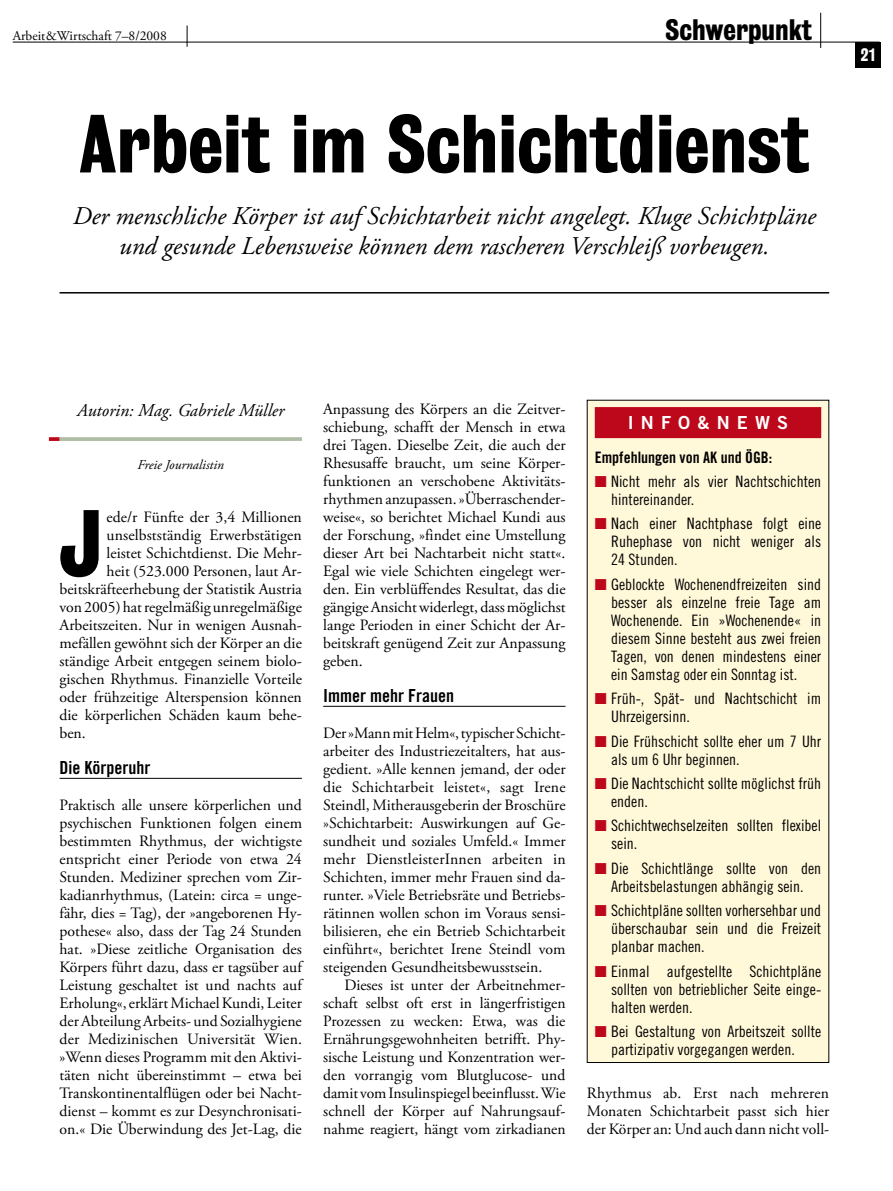
<style>
.page{position:relative;width:893px;height:1191px;background:#fff}
.page>*{position:absolute;margin:0;border:0;box-sizing:border-box;transform-origin:0 0}
.t1{font:86.1px "Bureau Grot Three Seven";color:#000}
.t2{font:75px "Bureau Grot Three Seven";color:#000}
.t3{font:27px "Bureau Grot Three Seven";color:#000}
.t4{font:italic 25.5px/30px "Adobe Garamond Pro";color:#000;text-align:center}
.t5{font:18px "Trade Gothic Bold Cond Twenty";color:#000}
.t6{font:italic 18px "Adobe Garamond Pro";color:#000}
.t7{font:18px "Trade Gothic Bold Two";color:#fff}
.t8{font:16.5px "Bureau Grot Three Seven";color:#fff}
.t9{font:15.75px/18px "Adobe Garamond Pro";color:#000;text-align:justify}
.t10{font:15.75px/18px "Trade Gothic Cond Eighteen";color:#000}
.t11{font:15.75px "Trade Gothic Bold Cond Twenty";color:#000}
.t12{font:13.5px "Adobe Garamond Pro";color:#000}
.t13{font:italic 13.5px "Adobe Garamond Pro";color:#000}
.s1{color:#bd071a}
</style>
<div class="page">
<div style="left:855px;top:42px;width:25px;height:25px;background:#000"></div>
<svg style="left:187px;top:26px;width:1px;height:21px"></svg>
<hr style="left:13px;top:42px;width:867px;height:1px;background:#000">
<hr style="left:820px;top:13px;width:1px;height:35px;background:#000">
<hr style="left:60px;top:778px;width:242px;height:1px;background:#000">
<hr style="left:323px;top:706px;width:243px;height:1px;background:#000">
<hr style="left:60px;top:292px;width:769px;height:1px;background:#000">
<svg style="left:60px;top:437px;width:242px;height:4px"></svg>
<svg style="left:49px;top:437px;width:11px;height:4px"></svg>
<div style="left:587px;top:400px;width:242px;height:662px;background:#fff8d9"></div>
<div style="left:595px;top:407px;width:226px;height:31px;background:#bd071a"></div>
<p class="t12" style="left:13px;top:28px;width:156px">Arbeit&amp;Wirtschaft 7–8/2008</p>
<h3 class="t3" style="left:666px;top:15px;width:148px">Schwerpunkt</h3>
<h2 class="t2" style="left:79px;top:100px;width:731px">Arbeit im Schichtdienst</h2>
<h3 class="t4" style="left:73px;top:201px;width:745px">Der menschliche Körper ist auf Schichtarbeit nicht angelegt. Kluge Schichtpläne und gesunde Lebensweise können dem rascheren Verschleiß vorbeugen.</h3>
<p class="t8" style="left:861px;top:45px;width:16px">21</p>
<p class="t6" style="left:77px;top:399px;width:208px">Autorin: Mag. Gabriele Müller</p>
<p class="t13" style="left:138px;top:456px;width:88px">Freie Journalistin</p>
<h1 class="t1" style="left:60px;top:493px;width:44px">J</h1>
<p class="t9" style="left:107px;top:509px;width:197px">ede/r Fünfte der 3,4 Millionen</p>
<p class="t9" style="left:107px;top:527px;width:197px">unselbstständig Erwerbstätigen</p>
<p class="t9" style="left:107px;top:545px;width:197px">leistet Schichtdienst. Die Mehr-</p>
<p class="t9" style="left:107px;top:563px;width:197px">heit (523.000 Personen, laut Ar-</p>
<p class="t9" style="left:60px;top:581px;width:244px">beitskräfteerhebung der Statistik Austria</p>
<p class="t9" style="left:60px;top:599px;width:244px">von 2005) hat regelmäßig unregelmäßige</p>
<p class="t9" style="left:60px;top:617px;width:244px">Arbeitszeiten. Nur in wenigen Ausnah-</p>
<p class="t9" style="left:60px;top:635px;width:244px">mefällen gewöhnt sich der Körper an die</p>
<p class="t9" style="left:60px;top:653px;width:244px">ständige Arbeit entgegen seinem biolo-</p>
<p class="t9" style="left:60px;top:671px;width:244px">gischen Rhythmus. Finanzielle Vorteile</p>
<p class="t9" style="left:60px;top:689px;width:244px">oder frühzeitige Alterspension können</p>
<p class="t9" style="left:60px;top:707px;width:244px">die körperlichen Schäden kaum behe-</p>
<p class="t9" style="left:60px;top:725px;width:28px">ben.</p>
<p class="t5" style="left:60px;top:757px;width:92px">Die Körperuhr</p>
<p class="t9" style="left:60px;top:797px;width:244px">Praktisch alle unsere körperlichen und psychischen Funktionen folgen einem bestimmten Rhythmus, der wichtigste entspricht einer Periode von etwa 24<br>Stunden. Mediziner sprechen vom Zir&shy;kadianrhythmus, (Latein: circa = unge&shy;fähr, dies = Tag), der »angeborenen Hy&shy;pothese« also, dass der Tag 24 Stunden hat. »Diese zeitliche Organisation des Körpers führt dazu, dass er tagsüber auf Leistung geschaltet ist und nachts auf Erholung«, erklärt Michael Kundi, Leiter der Abteilung Arbeits- und Sozialhygiene der Medizinischen Universität Wien. »Wenn dieses Programm mit den Aktivi&shy;täten nicht übereinstimmt – etwa bei Transkontinentalflügen oder bei Nacht&shy;dienst – kommt es zur Desynchronisati&shy;on.« Die Überwindung des Jet-Lag, die</p>
<p class="t9" style="left:323px;top:401px;width:244px">Anpassung des Körpers an die Zeitver&shy;schiebung, schafft der Mensch in etwa drei Tagen. Dieselbe Zeit, die auch der Rhesusaffe braucht, um seine Körper&shy;funktionen an verschobene Aktivitäts&shy;rhythmen anzupassen. »Überraschender&shy;weise«, so berichtet Michael Kundi aus der Forschung, »findet eine Umstellung dieser Art bei Nachtarbeit nicht statt«.<br>Egal wie viele Schichten eingelegt wer&shy;den. Ein verblüffendes Resultat, das die gängige Ansicht widerlegt, dass möglichst lange Perioden in einer Schicht der Ar&shy;beitskraft genügend Zeit zur Anpassung geben.</p>
<p class="t5" style="left:323px;top:685px;width:132px">Immer mehr Frauen</p>
<p class="t9" style="left:323px;top:725px;width:244px">Der »Mann mit Helm«, typischer Schicht&shy;arbeiter des Industriezeitalters, hat aus&shy;gedient. »Alle kennen jemand, der oder die Schichtarbeit leistet«, sagt Irene Steindl, Mitherausgeberin der Broschüre »Schichtarbeit: Auswirkungen auf Ge&shy;sundheit und soziales Umfeld.« Immer mehr DienstleisterInnen arbeiten in Schichten, immer mehr Frauen sind da&shy;runter. »Viele Betriebsräte und Betriebs&shy;rätinnen wollen schon im Voraus sensi&shy;bilisieren, ehe ein Betrieb Schichtarbeit einführt«, berichtet Irene Steindl vom steigenden Gesundheitsbewusstsein.</p>
<p class="t9" style="left:323px;top:977px;width:244px;text-indent:21px">Dieses ist unter der Arbeitnehmer&shy;schaft selbst oft erst in längerfristigen Prozessen zu wecken: Etwa, was die Ernährungsgewohnheiten betrifft. Phy&shy;sische Leistung und Konzentration wer&shy;den vorrangig vom Blutglucose- und damit vom Insulinspiegel beeinflusst. Wie schnell der Körper auf Nahrungsauf&shy;nahme reagiert, hängt vom zirkadianen</p>
<p class="t7" style="left:628px;top:411px;width:145px">I NFO&amp;N EWS</p>
<p class="t11" style="left:595px;top:447px;width:179px">Empfehlungen von AK und ÖGB:</p>
<p class="t10" style="left:611px;top:472px;width:212px;text-indent:-16px"><span class="s1">■</span> Nicht mehr als vier Nachtschichten hintereinander.</p>
<p class="t10" style="left:611px;top:514px;width:212px;text-align:justify;text-indent:-16px"><span class="s1">■</span> Nach einer Nachtphase folgt eine Ruhephase von nicht weniger als 24 Stunden.</p>
<p class="t10" style="left:611px;top:575px;width:212px;text-align:justify;text-indent:-16px"><span class="s1">■</span> Geblockte Wochenendfreizeiten sind besser als einzelne freie Tage am Wochenende. Ein »Wochenende« in diesem Sinne besteht aus zwei freien Tagen, von denen mindestens einer ein Samstag oder ein Sonntag ist.</p>
<p class="t10" style="left:611px;top:689px;width:212px;text-indent:-16px"><span class="s1">■</span> Früh-, Spät- und Nachtschicht im<br>Uhrzeigersinn.</p>
<p class="t10" style="left:611px;top:732px;width:212px;text-indent:-16px"><span class="s1">■</span> Die Frühschicht sollte eher um 7 Uhr als um 6 Uhr beginnen.</p>
<p class="t10" style="left:611px;top:774px;width:212px;text-indent:-16px"><span class="s1">■</span> Die Nachtschicht sollte möglichst früh enden.</p>
<p class="t10" style="left:611px;top:816px;width:212px;text-indent:-16px"><span class="s1">■</span> Schichtwechselzeiten sollten flexibel sein.</p>
<p class="t10" style="left:595px;top:859px;width:228px;text-align:center"><span class="s1">■</span> Die Schichtlänge sollte von den<br>Arbeitsbelastungen abhängig sein.</p>
<p class="t10" style="left:611px;top:901px;width:212px;text-align:justify;text-indent:-16px"><span class="s1">■</span> Schichtpläne sollten vorhersehbar und überschaubar sein und die Freizeit planbar machen.</p>
<p class="t10" style="left:611px;top:961px;width:212px;text-align:justify;text-indent:-16px"><span class="s1">■</span> Einmal aufgestellte Schichtpläne sollten von betrieblicher Seite einge&shy;halten werden.</p>
<p class="t10" style="left:611px;top:1022px;width:212px;text-indent:-16px"><span class="s1">■</span> Bei Gestaltung von Arbeitszeit sollte partizipativ vorgegangen werden.</p>
<p class="t9" style="left:587px;top:1085px;width:244px">Rhythmus ab. Erst nach mehreren Monaten Schichtarbeit passt sich hier der Körper an: Und auch dann nicht voll-</p>
</div>
